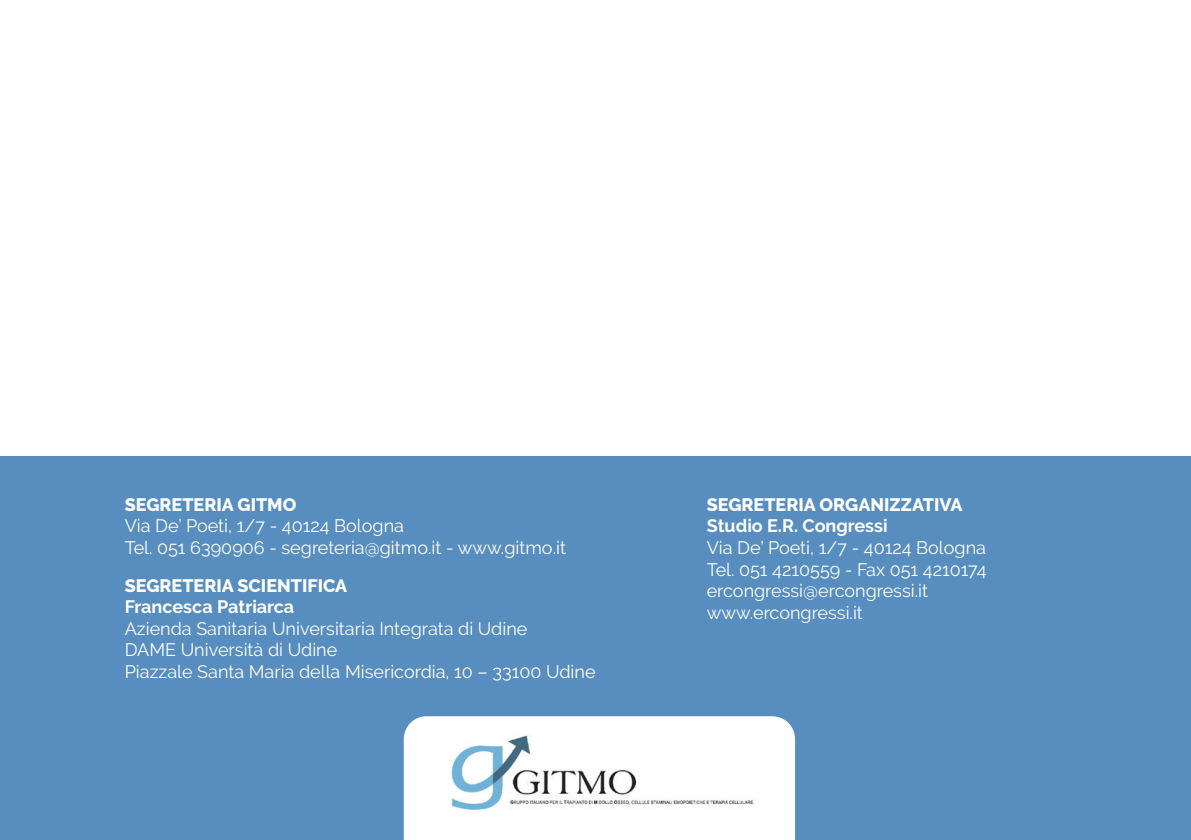
<style>
.page{position:relative;width:1191px;height:840px;background:#fff}
.page>*{position:absolute;margin:0;border:0;box-sizing:border-box;transform-origin:0 0}
.t1{font:18px/21.6px "Raleway";color:#fff}
.t2{font:800 18px "Raleway";color:#fff}
.t3{font:700 18px "Raleway";color:#fff}
</style>
<div class="page">
<div style="left:0;top:456px;width:1191px;height:383px;background:#578dbf"></div>
<div style="left:404px;top:716px;width:391px;height:123px;background:#fff"></div>
<img style="left:447px;top:729px;width:310px;height:81px">
<p class="t2" style="left:125px;top:494px;width:173px">SEGRETERIA GITMO</p>
<p class="t1" style="left:125px;top:515px;width:443px">Via De’ Poeti, 1/7 - 40124 Bologna<br>Tel. 051 6390906 - segreteria@gitmo.it - www.gitmo.it</p>
<p class="t2" style="left:125px;top:574px;width:224px">SEGRETERIA SCIENTIFICA</p>
<p class="t3" style="left:125px;top:596px;width:171px">Francesca Patriarca</p>
<p class="t1" style="left:125px;top:617px;width:472px">Azienda Sanitaria Universitaria Integrata di Udine<br>DAME Università di Udine<br>Piazzale Santa Maria della Misericordia, 10 – 33100 Udine</p>
<p class="t2" style="left:706px;top:494px;width:257px">SEGRETERIA ORGANIZZATIVA</p>
<p class="t3" style="left:706px;top:515px;width:182px">Studio E.R. Congressi</p>
<p class="t1" style="left:706px;top:536px;width:281px">Via De’ Poeti, 1/7 - 40124 Bologna<br>Tel. 051 4210559 - Fax 051 4210174 ercongressi@ercongressi.it www.ercongressi.it</p>
</div>
